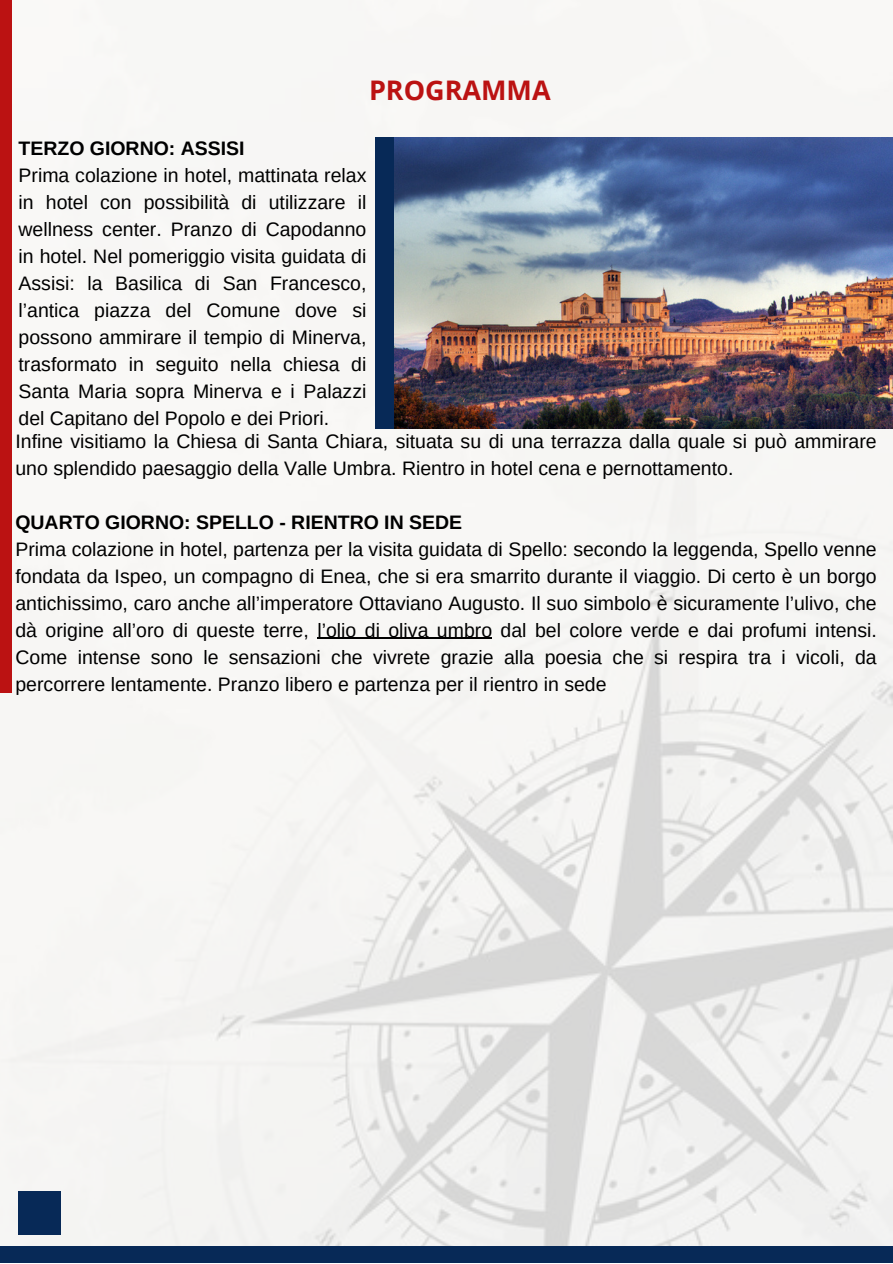
<style>
.page{position:relative;width:893px;height:1264px;background:#fff}
.page>*{position:absolute;margin:0;border:0;box-sizing:border-box;transform-origin:0 0}
.t1{font:700 27px "Open Sans";color:#bb1212}
.t2{font:19.5px/27px "Arimo";color:#000;text-align:justify}
.t3{font:700 19.5px "Arimo";color:#000}
</style>
<div class="page">
<img style="left:0;top:0;width:892px;height:1246px">
<div style="left:0;top:0;width:11px;height:692px;background:#bb1212"></div>
<div style="left:19px;top:1190px;width:42px;height:44px;background:#072957"></div>
<div style="left:0;top:1246px;width:892px;height:16px;background:#072957"></div>
<div style="left:375px;top:138px;width:57px;height:291px;background:#072957"></div>
<img style="left:394px;top:138px;width:498px;height:291px">
<hr style="left:317px;top:637px;width:175px;height:2px;background:#000">
<p class="t1" style="left:369px;top:71px;width:183px">PROGRAMMA</p>
<p class="t3" style="left:19px;top:137px;width:227px">TERZO GIORNO: ASSISI</p>
<p class="t2" style="left:19px;top:161px;width:349px">Prima colazione in hotel, mattinata relax in hotel con possibilità di utilizzare il wellness center. Pranzo di Capodanno in hotel. Nel pomeriggio visita guidata di Assisi: la Basilica di San Francesco, l’antica piazza del Comune dove si possono ammirare il tempio di Minerva, trasformato in seguito nella chiesa di Santa Maria sopra Minerva e i Palazzi del Capitano del Popolo e dei Priori.</p>
<p class="t2" style="left:15px;top:427px;width:862px">Infine visitiamo la Chiesa di Santa Chiara, situata su di una terrazza dalla quale si può ammirare uno splendido paesaggio della Valle Umbra. Rientro in hotel cena e pernottamento.</p>
<p class="t3" style="left:15px;top:511px;width:448px">QUARTO GIORNO: SPELLO - RIENTRO IN SEDE</p>
<p class="t2" style="left:15px;top:535px;width:863px">Prima colazione in hotel, partenza per la visita guidata di Spello: secondo la leggenda, Spello venne fondata da Ispeo, un compagno di Enea, che si era smarrito durante il viaggio. Di certo è un borgo antichissimo, caro anche all’imperatore Ottaviano Augusto. Il suo simbolo è sicuramente l’ulivo, che dà origine all’oro di queste terre, l’olio di oliva umbro dal bel colore verde e dai profumi intensi.<br>Come intense sono le sensazioni che vivrete grazie alla poesia che si respira tra i vicoli, da percorrere lentamente. Pranzo libero e partenza per il rientro in sede</p>
</div>
